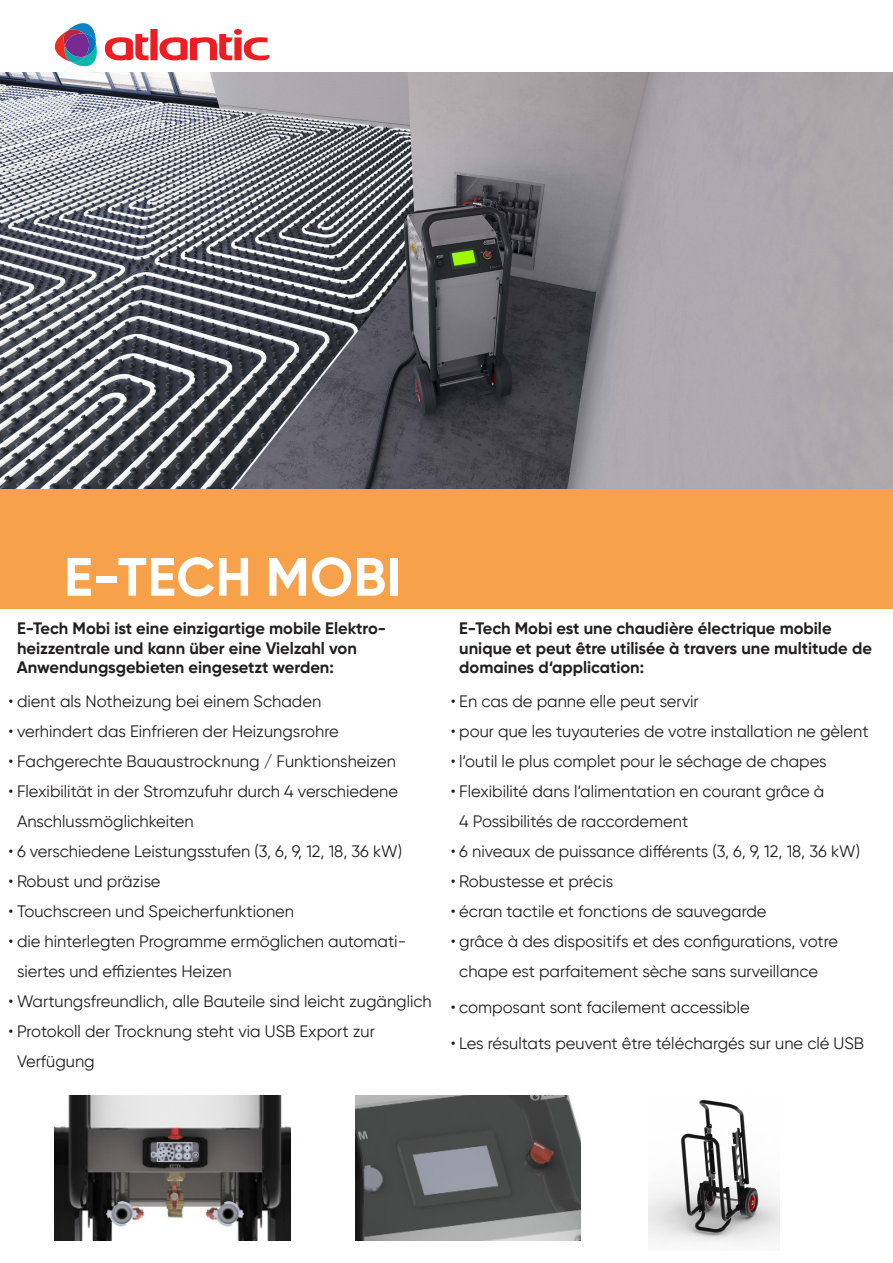
<style>
.page{position:relative;width:893px;height:1263px;background:#fff}
.page>*{position:absolute;margin:0;border:0;box-sizing:border-box;transform-origin:0 0}
.Titel_3{font:700 54px "Gilroy";letter-spacing:.01em;color:#fff}
.t1{font:16.5px/30px "Gilroy";color:#231f20}
.Tabelle_Text{font:700 16.5px/19.8px "Gilroy";color:#231f20}
</style>
<div class="page">
<svg style="left:54px;top:23px;width:43px;height:44px"></svg>
<svg style="left:105px;top:29px;width:164px;height:32px"></svg>
<img style="left:0;top:72px;width:893px;height:417px">
<div style="left:0;top:489px;width:893px;height:119px;background:#f8a14b"></div>
<img style="left:54px;top:1095px;width:237px;height:146px">
<img style="left:356px;top:1095px;width:225px;height:146px">
<img style="left:648px;top:1099px;width:131px;height:144px">
<p class="Titel_3" style="left:64px;top:543px;width:339px">E-TECH MOBI</p>
<p class="Tabelle_Text" style="left:17px;top:618px;width:371px">E-Tech Mobi ist eine einzigartige mobile Elektro&shy;heizzentrale und kann über eine Vielzahl von</p>
<p class="Tabelle_Text" style="left:17px;top:658px;width:319px">Anwendungsgebieten eingesetzt werden:</p>
<p class="t1" style="left:9px;top:686px;width:314px">• dient als Notheizung bei einem Schaden</p>
<p class="t1" style="left:9px;top:716px;width:332px">• verhindert das Einfrieren der Heizungsrohre</p>
<p class="t1" style="left:9px;top:746px;width:389px">• Fachgerechte Bauaustrocknung / Funktionsheizen</p>
<p class="t1" style="left:17px;top:776px;width:383px;text-indent:-9px">• Flexibilität in der Stromzufuhr durch 4 verschiedene<br>Anschlussmöglichkeiten</p>
<p class="t1" style="left:9px;top:836px;width:395px">• 6 verschiedene Leistungsstufen (3, 6, 9, 12, 18, 36 kW)</p>
<p class="t1" style="left:9px;top:866px;width:154px">• Robust und präzise</p>
<p class="t1" style="left:9px;top:896px;width:287px">• Touchscreen und Speicherfunktionen</p>
<p class="t1" style="left:17px;top:926px;width:391px;text-indent:-9px">• die hinterlegten Programme ermöglichen automati&shy;siertes und effizientes Heizen</p>
<p class="t1" style="left:9px;top:986px;width:425px">• Wartungsfreundlich, alle Bauteile sind leicht zugänglich</p>
<p class="t1" style="left:17px;top:1016px;width:359px;text-indent:-9px">• Protokoll der Trocknung steht via USB Export zur<br>Verfügung</p>
<p class="Tabelle_Text" style="left:459px;top:618px;width:414px">E-Tech Mobi est une chaudière électrique mobile unique et peut être utilisée à travers une multitude de domaines d‘application:</p>
<p class="t1" style="left:451px;top:686px;width:250px">• En cas de panne elle peut servir</p>
<p class="t1" style="left:451px;top:716px;width:419px">• pour que les tuyauteries de votre installation ne gèlent</p>
<p class="t1" style="left:451px;top:746px;width:377px">• l’outil le plus complet pour le séchage de chapes</p>
<p class="t1" style="left:459px;top:776px;width:367px;text-indent:-9px">• Flexibilité dans l‘alimentation en courant grâce à<br>4 Possibilités de raccordement</p>
<p class="t1" style="left:451px;top:836px;width:411px">• 6 niveaux de puissance différents (3, 6, 9, 12, 18, 36 kW)</p>
<p class="t1" style="left:451px;top:866px;width:164px">• Robustesse et précis</p>
<p class="t1" style="left:451px;top:896px;width:317px">• écran tactile et fonctions de sauvegarde</p>
<p class="t1" style="left:459px;top:926px;width:380px;text-indent:-9px">• grâce à des dispositifs et des configurations, votre chape est parfaitement sèche sans surveillance</p>
<p class="t1" style="left:451px;top:992px;width:301px">• composant sont facilement accessible</p>
<p class="t1" style="left:451px;top:1028px;width:415px">• Les résultats peuvent être téléchargés sur une clé USB</p>
</div>
